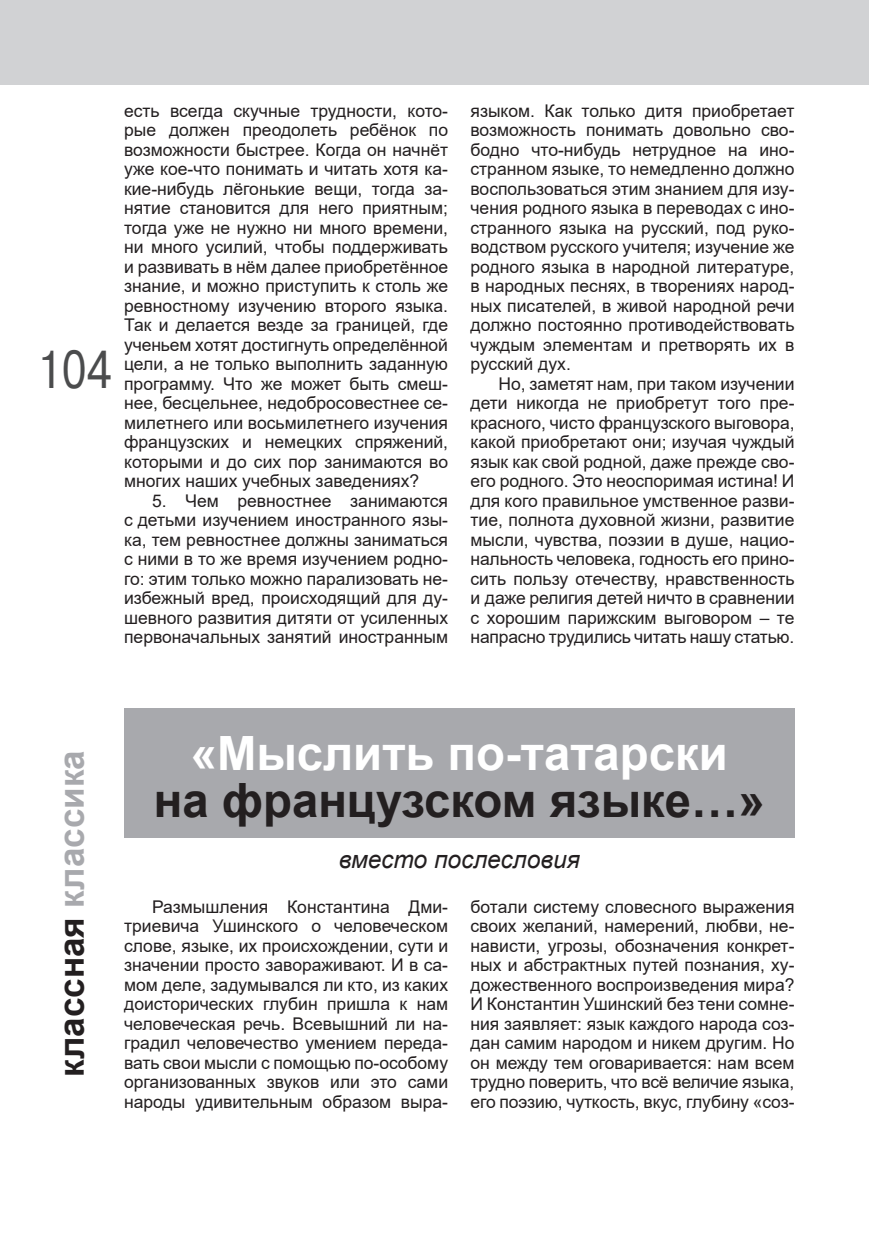
<style>
.page{position:relative;width:869px;height:1241px;background:#fff}
.page>*{position:absolute;margin:0;border:0;box-sizing:border-box;transform-origin:0 0}
.t1{font:49px "TT Arial";color:#4b4c4d;scale:.8 1}
.t2{font:700 47.25px "Arial";color:#231f20}
.t3{font:700 47.25px "Arial";color:#fff}
.t4{font:700 35px "Arial";color:#a8a9ad}
.t5{font:italic 24.5px "Arial";color:#231f20}
.t6{font:17.5px/19.4px "Arial";color:#231f20;text-align:justify}
.s1{color:#231f20}
</style>
<div class="page">
<div style="left:0;top:0;width:868px;height:84px;background:#d1d2d4"></div>
<div style="left:124px;top:708px;width:670px;height:130px;background:#a8a9ad"></div>
<h1 class="t1" style="left:37px;top:342px;width:95px">104</h1>
<p class="t6" style="left:124px;top:101px;width:325px">есть всегда скучные трудности, кото&shy;рые должен преодолеть ребёнок по возможности быстрее. Когда он начнёт уже кое-что понимать и читать хотя ка&shy;кие-нибудь лёгонькие вещи, тогда за&shy;нятие становится для него приятным; тогда уже не нужно ни много времени, ни много усилий, чтобы поддерживать и развивать в нём далее приобретённое знание, и можно приступить к столь же ревностному изучению второго языка.<br>Так и делается везде за границей, где ученьем хотят достигнуть определённой цели, а не только выполнить заданную программу. Что же может быть смеш&shy;нее, бесцельнее, недобросовестнее се&shy;милетнего или восьмилетнего изучения французских и немецких спряжений, которыми и до сих пор занимаются во многих наших учебных заведениях?</p>
<p class="t6" style="left:124px;top:491px;width:325px;text-indent:28px">5. Чем ревностнее занимаются с детьми изучением иностранного язы&shy;ка, тем ревностнее должны заниматься с ними в то же время изучением родно&shy;го: этим только можно парализовать не&shy;избежный вред, происходящий для ду&shy;шевного развития дитяти от усиленных первоначальных занятий иностранным</p>
<p class="t6" style="left:470px;top:101px;width:325px">языком. Как только дитя приобретает возможность понимать довольно сво&shy;бодно что-нибудь нетрудное на ино&shy;странном языке, то немедленно должно воспользоваться этим знанием для изу&shy;чения родного языка в переводах с ино&shy;странного языка на русский, под руко&shy;водством русского учителя; изучение же родного языка в народной литературе, в народных песнях, в творениях народ&shy;ных писателей, в живой народной речи должно постоянно противодействовать чуждым элементам и претворять их в русский дух.</p>
<p class="t6" style="left:470px;top:374px;width:325px;text-indent:28px">Но, заметят нам, при таком изучении дети никогда не приобретут того пре&shy;красного, чисто французского выговора, какой приобретают они; изучая чуждый язык как свой родной, даже прежде сво&shy;его родного. Это неоспоримая истина! И для кого правильное умственное разви&shy;тие, полнота духовной жизни, развитие мысли, чувства, поэзии в душе, нацио&shy;нальность человека, годность его прино&shy;сить пользу отечеству, нравственность и даже религия детей ничто в сравнении с хорошим парижским выговором – те напрасно трудились читать нашу статью.</p>
<h3 class="t4" style="left:52px;top:1076px;width:328px;rotate:-90deg"><span class="s1">классная</span>-классика</h3>
<h2 class="t3" style="left:191px;top:727px;width:538px">«Мыслить по-татарски</h2>
<h2 class="t2" style="left:154px;top:774px;width:612px">на французском языке…»</h2>
<h3 class="t5" style="left:338px;top:846px;width:242px">вместо послесловия</h3>
<p class="t6" style="left:124px;top:897px;width:325px;text-indent:28px">Размышления Константина Дми&shy;триевича Ушинского о человеческом слове, языке, их происхождении, сути и значении просто завораживают. И в са&shy;мом деле, задумывался ли кто, из каких доисторических глубин пришла к нам человеческая речь. Всевышний ли на&shy;градил человечество умением переда&shy;вать свои мысли с помощью по-особому организованных звуков или это сами народы удивительным образом выра-</p>
<p class="t6" style="left:470px;top:897px;width:325px">ботали систему словесного выражения своих желаний, намерений, любви, не&shy;нависти, угрозы, обозначения конкрет&shy;ных и абстрактных путей познания, ху&shy;дожественного воспроизведения мира?<br>И Константин Ушинский без тени сомне&shy;ния заявляет: язык каждого народа соз&shy;дан самим народом и никем другим. Но он между тем оговаривается: нам всем трудно поверить, что всё величие языка, его поэзию, чуткость, вкус, глубину «соз-</p>
</div>
